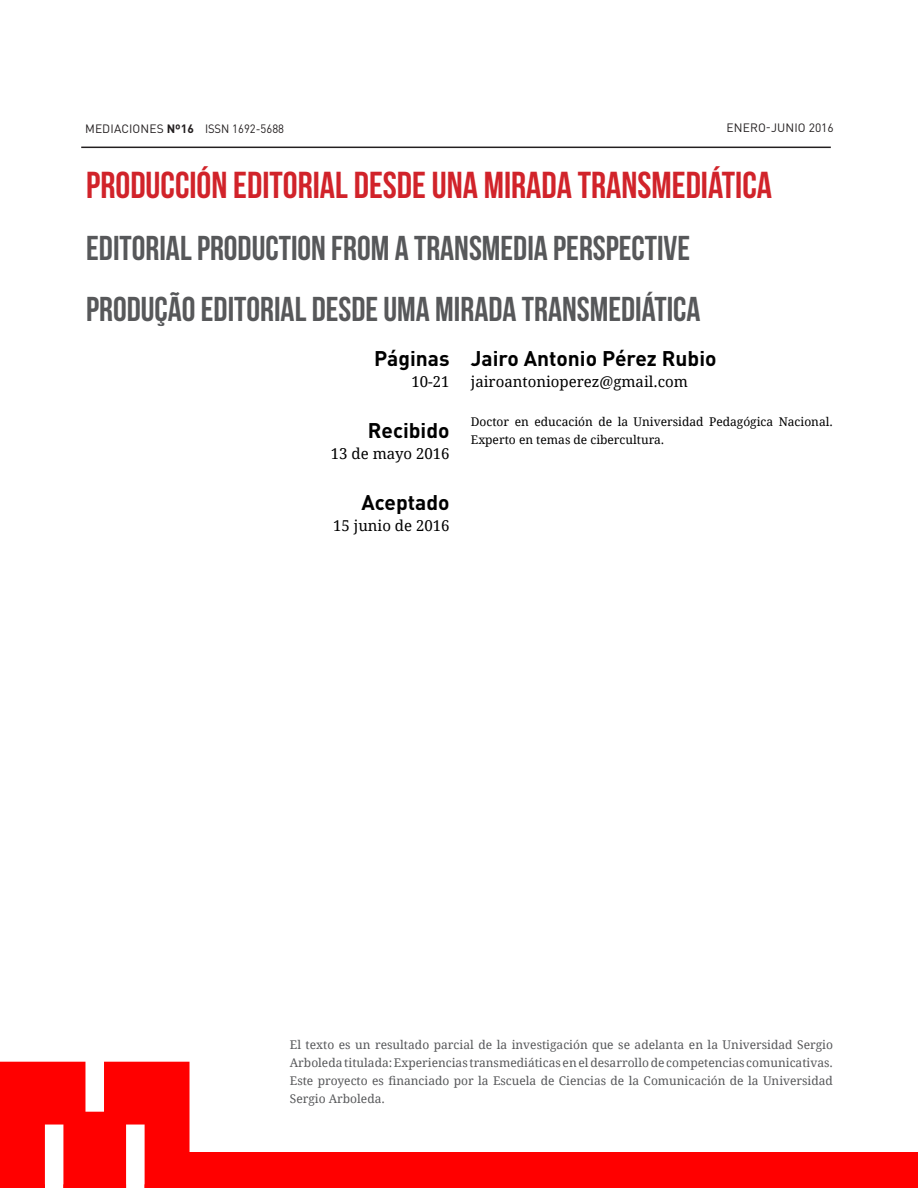
<style>
.page{position:relative;width:918px;height:1188px;background:#fff}
.page>*{position:absolute;margin:0;border:0;box-sizing:border-box;transform-origin:0 0}
.Tit_Cap{font:37.5px "Bebas Neue";color:#d1232a}
.Tit_Cap_Ing_Por{font:34.5px "Bebas Neue";color:#57585a}
.Autor{font:700 21px "DIN Pro";color:#000}
.Fechas{font:700 21px "DIN Pro";color:#000}
.mail{font:15px "Droid Serif";color:#000}
.Fechas-2{font:15px "Droid Serif";color:#000}
.Resumen{font:12px/18px "Droid Serif";color:#57585a;text-align:justify}
.Reseña_autor{font:12px/18px "Droid Serif";color:#000}
.t1{font:12px "DIN Pro";letter-spacing:.01em;color:#231f20}
.s1{font-weight:700}
</style>
<div class="page">
<hr style="left:81px;top:147px;width:750px;height:1px;background:#231f20">
<svg style="left:0;top:1062px;width:190px;height:126px"></svg>
<hr style="left:145px;top:1184px;width:45px;height:4px;background:#f00">
<hr style="left:63px;top:1184px;width:63px;height:4px;background:#f00">
<hr style="left:0;top:1184px;width:45px;height:4px;background:#f00">
<div style="left:174px;top:1153px;width:744px;height:35px;background:#f00"></div>
<p class="t1" style="left:85px;top:120px;width:201px">MEDIACIONES <span class="s1">Nº16</span> ISSN 1692-5688</p>
<p class="t1" style="left:727px;top:120px;width:109px">ENERO-JUNIO 2016</p>
<p class="Tit_Cap" style="left:86px;top:165px;width:687px">PRODUCCIÓN EDITORIAL DESDE UNA MIRADA TRANSMEDIÁTICA</p>
<p class="Tit_Cap_Ing_Por" style="left:86px;top:229px;width:605px">EDITORIAL PRODUCTION FROM A TRANSMEDIA PERSPECTIVE</p>
<p class="Tit_Cap_Ing_Por" style="left:86px;top:290px;width:616px">PRODUÇÃO EDITORIAL DESDE UMA MIRADA TRANSMEDIÁTICA</p>
<p class="Autor" style="left:374px;top:344px;width:77px">Páginas</p>
<p class="mail" style="left:411px;top:371px;width:40px">10-21</p>
<p class="Fechas" style="left:368px;top:416px;width:83px">Recibido</p>
<p class="Fechas-2" style="left:331px;top:443px;width:120px">13 de mayo 2016</p>
<p class="Autor" style="left:362px;top:488px;width:90px">Aceptado</p>
<p class="mail" style="left:333px;top:515px;width:118px">15 junio de 2016</p>
<p class="Autor" style="left:471px;top:344px;width:247px">Jairo Antonio Pérez Rubio</p>
<p class="mail" style="left:471px;top:371px;width:219px">jairoantonioperez@gmail.com</p>
<p class="Reseña_autor" style="left:471px;top:413px;width:364px">Doctor en educación de la Universidad Pedagógica Nacional.<br>Experto en temas de cibercultura.</p>
<p class="Resumen" style="left:290px;top:1035px;width:545px">El texto es un resultado parcial de la investigación que se adelanta en la Universidad Sergio Arboleda titulada: Experiencias transmediáticas en el desarrollo de competencias comunicativas.<br>Este proyecto es financiado por la Escuela de Ciencias de la Comunicación de la Universidad Sergio Arboleda.</p>
</div>
